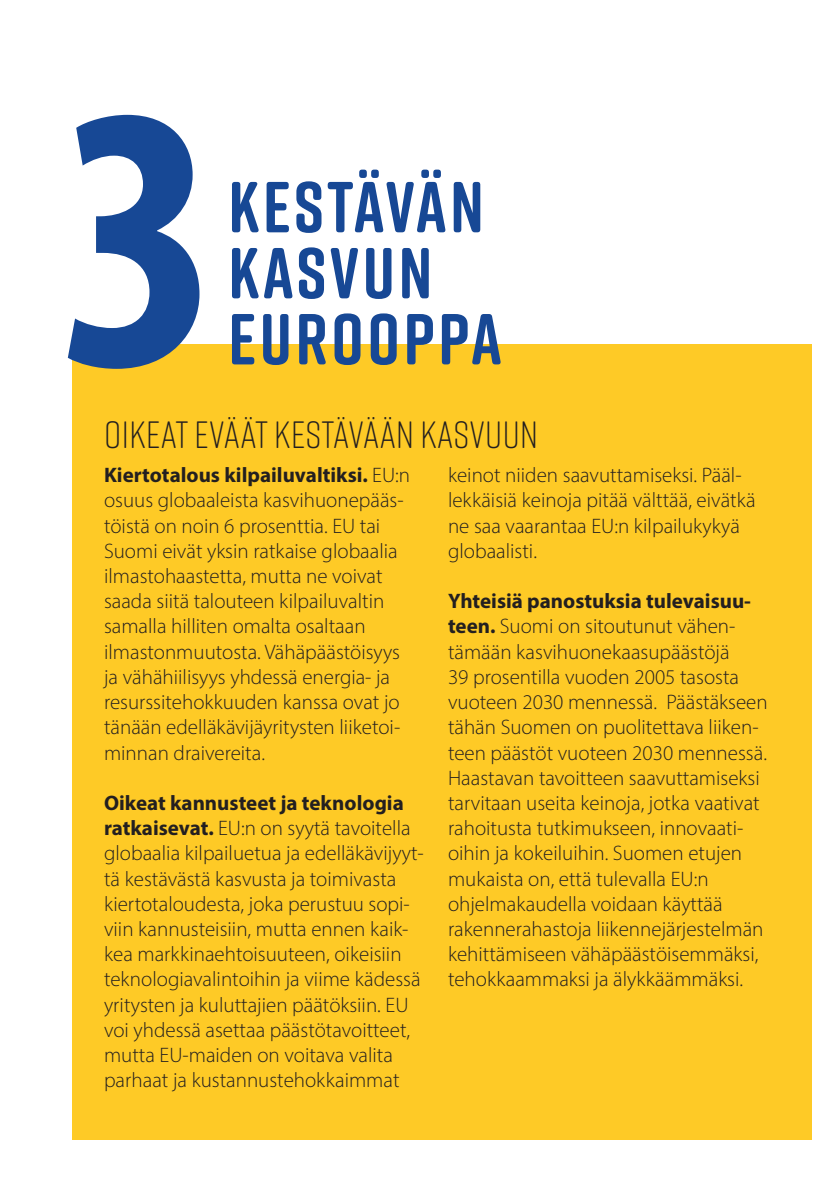
<style>
.page{position:relative;width:840px;height:1191px;background:#fff}
.page>*{position:absolute;margin:0;border:0;box-sizing:border-box;transform-origin:0 0}
.t1{font:700 72px/66px "Rift Soft";letter-spacing:.05em;color:#174895}
.t2{font:300 38px "Rift Soft";letter-spacing:.01em;color:#231f20}
.t3{font:300 21px/25.2px "Myriad Pro";color:#231f20}
.s1{font-weight:700}
</style>
<div class="page">
<div style="left:72px;top:344px;width:739px;height:796px;background:#feca26"></div>
<svg style="left:68px;top:115px;width:131px;height:254px"></svg>
<h1 class="t1" style="left:228px;top:173px;width:275px">KESTÄVÄN<br>KASVUN<br>EUROOPPA</h1>
<h2 class="t2" style="left:104px;top:408px;width:435px">OIKEAT EVÄÄT KESTÄVÄÄN KASVUUN</h2>
<p class="t3" style="left:104px;top:462px;width:307px"><span class="s1">Kiertotalous kilpailuvaltiksi.</span> EU:n osuus globaaleista kasvihuonepääs&shy;töistä on noin 6 prosenttia. EU tai Suomi eivät yksin ratkaise globaalia ilmastohaastetta, mutta ne voivat saada siitä talouteen kilpailuvaltin samalla hilliten omalta osaltaan ilmastonmuutosta. Vähäpäästöisyys ja vähähiilisyys yhdessä energia- ja resurssitehokkuuden kanssa ovat jo tänään edelläkävijäyritysten liiketoi&shy;minnan draivereita.</p>
<p class="t3" style="left:104px;top:790px;width:321px"><span class="s1">Oikeat kannusteet ja teknologia ratkaisevat.</span> EU:n on syytä tavoitella globaalia kilpailuetua ja edelläkävijyyt&shy;tä kestävästä kasvusta ja toimivasta kiertotaloudesta, joka perustuu sopi&shy;viin kannusteisiin, mutta ennen kaik&shy;kea markkinaehtoisuuteen, oikeisiin teknologiavalintoihin ja viime kädessä yritysten ja kuluttajien päätöksiin. EU voi yhdessä asettaa päästötavoitteet, mutta EU-maiden on voitava valita parhaat ja kustannustehokkaimmat</p>
<p class="t3" style="left:447px;top:462px;width:309px">keinot niiden saavuttamiseksi. Pääl&shy;lekkäisiä keinoja pitää välttää, eivätkä ne saa vaarantaa EU:n kilpailukykyä globaalisti.</p>
<p class="t3" style="left:447px;top:588px;width:321px"><span class="s1">Yhteisiä panostuksia tulevaisuu&shy;teen.</span> Suomi on sitoutunut vähen&shy;tämään kasvihuonekaasupäästöjä<br>39 prosentilla vuoden 2005 tasosta vuoteen 2030 mennessä. Päästäkseen tähän Suomen on puolitettava liiken&shy;teen päästöt vuoteen 2030 mennessä.<br>Haastavan tavoitteen saavuttamiseksi tarvitaan useita keinoja, jotka vaativat rahoitusta tutkimukseen, innovaati&shy;oihin ja kokeiluihin. Suomen etujen mukaista on, että tulevalla EU:n ohjelmakaudella voidaan käyttää rakennerahastoja liikennejärjestelmän kehittämiseen vähäpäästöisemmäksi, tehokkaammaksi ja älykkäämmäksi.</p>
</div>
